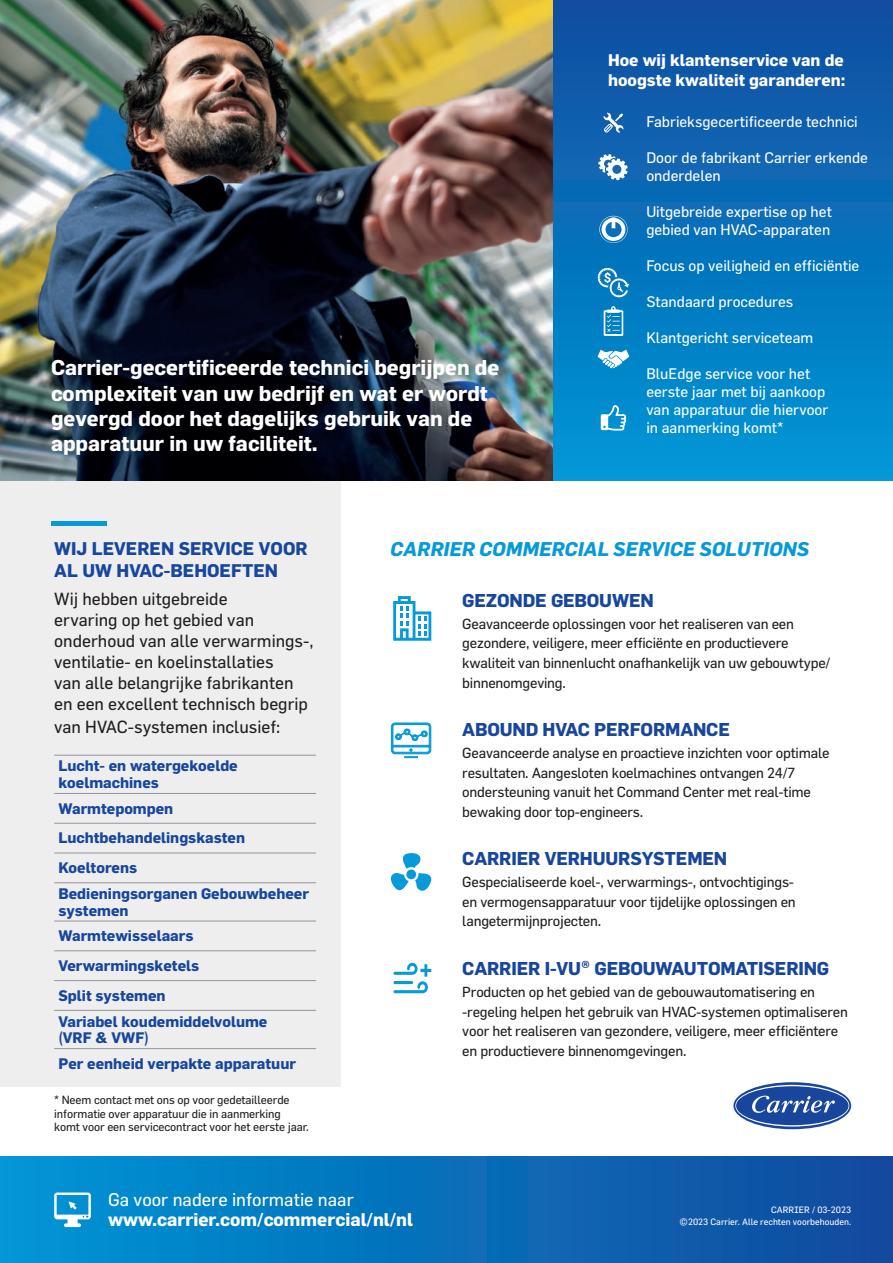
<style>
.page{position:relative;width:893px;height:1263px;background:#fff}
.page>*{position:absolute;margin:0;border:0;box-sizing:border-box;transform-origin:0 0}
.t1{font:700 21px/25.2px "Flama";color:#fff}
.t2{font:italic 700 19.5px "Flama";color:#069ad9}
.t3{font:700 18.15px "Flama";letter-spacing:-.01em;color:#18469d}
.t4{font:700 18px/21.6px "Flama";color:#18469d}
.t5{font:700 18px "Flama";color:#fff}
.t6{font:18px "Flama";color:#fff}
.t7{font:17.25px/21.3px "Flama";color:#231f20}
.t8{font:700 16.5px/19.8px "Flama";color:#fff}
.t9{font:15px/18px "Flama";color:#fff}
.t10{font:700 15px/29.7px "Flama";color:#18469d}
.t11{font:14.25px/19.5px "Flama";letter-spacing:-.015em;color:#231f20}
.t12{font:11.7px/13.5px "Flama";letter-spacing:-.01em;color:#231f20}
.t13{font:9px/12px "Flama";color:#fff;text-align:right}
</style>
<div class="page">
<svg style="left:733px;top:1082px;width:118px;height:47px"></svg>
<svg style="left:735px;top:1085px;width:114px;height:41px"></svg>
<div style="left:553px;top:0;width:340px;height:480px;background:linear-gradient(to bottom,#124c9f,#0098d7)"></div>
<div style="left:0;top:480px;width:340px;height:607px;background:#eeeeef"></div>
<img style="left:0;top:0;width:553px;height:480px">
<hr style="left:54px;top:755px;width:262px;height:1px;background:#939598">
<hr style="left:54px;top:793px;width:262px;height:1px;background:#939598">
<hr style="left:54px;top:823px;width:262px;height:1px;background:#939598">
<hr style="left:54px;top:853px;width:262px;height:1px;background:#939598">
<hr style="left:54px;top:882px;width:262px;height:1px;background:#939598">
<hr style="left:54px;top:921px;width:262px;height:1px;background:#939598">
<hr style="left:54px;top:950px;width:262px;height:1px;background:#939598">
<hr style="left:54px;top:980px;width:262px;height:1px;background:#939598">
<hr style="left:54px;top:1010px;width:262px;height:1px;background:#939598">
<hr style="left:54px;top:1048px;width:262px;height:1px;background:#939598">
<svg style="left:603px;top:113px;width:20px;height:20px"></svg>
<svg style="left:599px;top:216px;width:29px;height:27px"></svg>
<svg style="left:596px;top:267px;width:33px;height:30px"></svg>
<svg style="left:604px;top:306px;width:19px;height:30px"></svg>
<svg style="left:597px;top:350px;width:32px;height:18px"></svg>
<svg style="left:601px;top:405px;width:25px;height:26px"></svg>
<hr style="left:51px;top:521px;width:55px;height:4px;background:#069ad9">
<svg style="left:393px;top:596px;width:38px;height:45px"></svg>
<svg style="left:390px;top:722px;width:42px;height:36px"></svg>
<svg style="left:393px;top:962px;width:38px;height:31px"></svg>
<svg style="left:390px;top:853px;width:42px;height:38px"></svg>
<div style="left:406px;top:869px;width:10px;height:10px;background:#069ad9;border-radius:50%"></div>
<div style="left:0;top:1157px;width:893px;height:106px;background:linear-gradient(to right,#0096d6,#13489d)"></div>
<svg style="left:598px;top:154px;width:30px;height:26px"></svg>
<svg style="left:54px;top:1192px;width:37px;height:35px"></svg>
<h1 class="t1" style="left:51px;top:355px;width:450px">Carrier-gecertificeerde technici begrijpen de complexiteit van uw bedrijf en wat er wordt gevergd door het dagelijks gebruik van de apparatuur in uw faciliteit.</h1>
<p class="t8" style="left:608px;top:50px;width:239px">Hoe wij klantenservice van de hoogste kwaliteit garanderen:</p>
<p class="t9" style="left:646px;top:112px;width:213px">Fabrieksgecertificeerde technici</p>
<p class="t9" style="left:646px;top:148px;width:223px">Door de fabrikant Carrier erkende onderdelen</p>
<p class="t9" style="left:646px;top:202px;width:187px">Uitgebreide expertise op het gebied van HVAC-apparaten</p>
<p class="t9" style="left:646px;top:256px;width:214px">Focus op veiligheid en efficiëntie</p>
<p class="t9" style="left:646px;top:292px;width:149px">Standaard procedures</p>
<p class="t9" style="left:646px;top:328px;width:168px">Klantgericht serviceteam</p>
<p class="t9" style="left:646px;top:364px;width:184px">BluEdge service voor het eerste jaar met bij aankoop van apparatuur die hiervoor in aanmerking komt*</p>
<p class="t4" style="left:54px;top:537px;width:255px">WIJ LEVEREN SERVICE VOOR<br>AL UW HVAC-BEHOEFTEN</p>
<p class="t7" style="left:54px;top:588px;width:261px">Wij hebben uitgebreide<br>ervaring op het gebied van onderhoud van alle verwarmings-, ventilatie- en koelinstallaties<br>van alle belangrijke fabrikanten en een excellent technisch begrip van HVAC-systemen inclusief:</p>
<p class="t10" style="left:58px;top:757px;width:181px;line-height:16.5px">Lucht- en watergekoelde koelmachines</p>
<p class="t10" style="left:58px;top:793px;width:188px">Warmtepompen<br>Luchtbehandelingskasten<br>Koeltorens</p>
<p class="t10" style="left:58px;top:885px;width:252px;line-height:16.5px">Bedieningsorganen Gebouwbeheer systemen</p>
<p class="t10" style="left:58px;top:921px;width:142px">Warmtewisselaars<br>Verwarmingsketels<br>Split systemen</p>
<p class="t10" style="left:58px;top:1012px;width:210px;line-height:16.5px">Variabel koudemiddelvolume (VRF &amp; VWF)</p>
<p class="t10" style="left:58px;top:1048px;width:239px">Per eenheid verpakte apparatuur</p>
<p class="t12" style="left:54px;top:1093px;width:256px">* Neem contact met ons op voor gedetailleerde informatie over apparatuur die in aanmerking komt voor een servicecontract voor het eerste jaar.</p>
<h2 class="t2" style="left:390px;top:537px;width:420px">CARRIER COMMERCIAL SERVICE SOLUTIONS</h2>
<p class="t3" style="left:462px;top:589px;width:193px">GEZONDE GEBOUWEN</p>
<p class="t11" style="left:462px;top:614px;width:370px">Geavanceerde oplossingen voor het realiseren van een gezondere, veiligere, meer efficiënte en productievere kwaliteit van binnenlucht onafhankelijk van uw gebouwtype/ binnenomgeving.</p>
<p class="t3" style="left:462px;top:718px;width:269px">ABOUND HVAC PERFORMANCE</p>
<p class="t11" style="left:462px;top:743px;width:369px">Geavanceerde analyse en proactieve inzichten voor optimale resultaten. Aangesloten koelmachines ontvangen 24/7 ondersteuning vanuit het Command Center met real-time bewaking door top-engineers.</p>
<p class="t3" style="left:462px;top:847px;width:266px">CARRIER VERHUURSYSTEMEN</p>
<p class="t11" style="left:462px;top:872px;width:335px">Gespecialiseerde koel-, verwarmings-, ontvochtigings&shy;en vermogensapparatuur voor tijdelijke oplossingen en langetermijnprojecten.</p>
<p class="t3" style="left:462px;top:958px;width:368px">CARRIER I-VU® GEBOUWAUTOMATISERING</p>
<p class="t11" style="left:462px;top:982px;width:387px">Producten op het gebied van de gebouwautomatisering en -regeling helpen het gebruik van HVAC-systemen optimaliseren voor het realiseren van gezondere, veiligere, meer efficiëntere en productievere binnenomgevingen.</p>
<p class="t6" style="left:108px;top:1189px;width:247px">Ga voor nadere informatie naar</p>
<p class="t5" style="left:108px;top:1208px;width:307px">www.carrier.com/commercial/nl/nl</p>
<p class="t13" style="left:680px;top:1204px;width:173px">CARRIER / 03-2023<br>©2023 Carrier. Alle rechten voorbehouden.</p>
</div>
